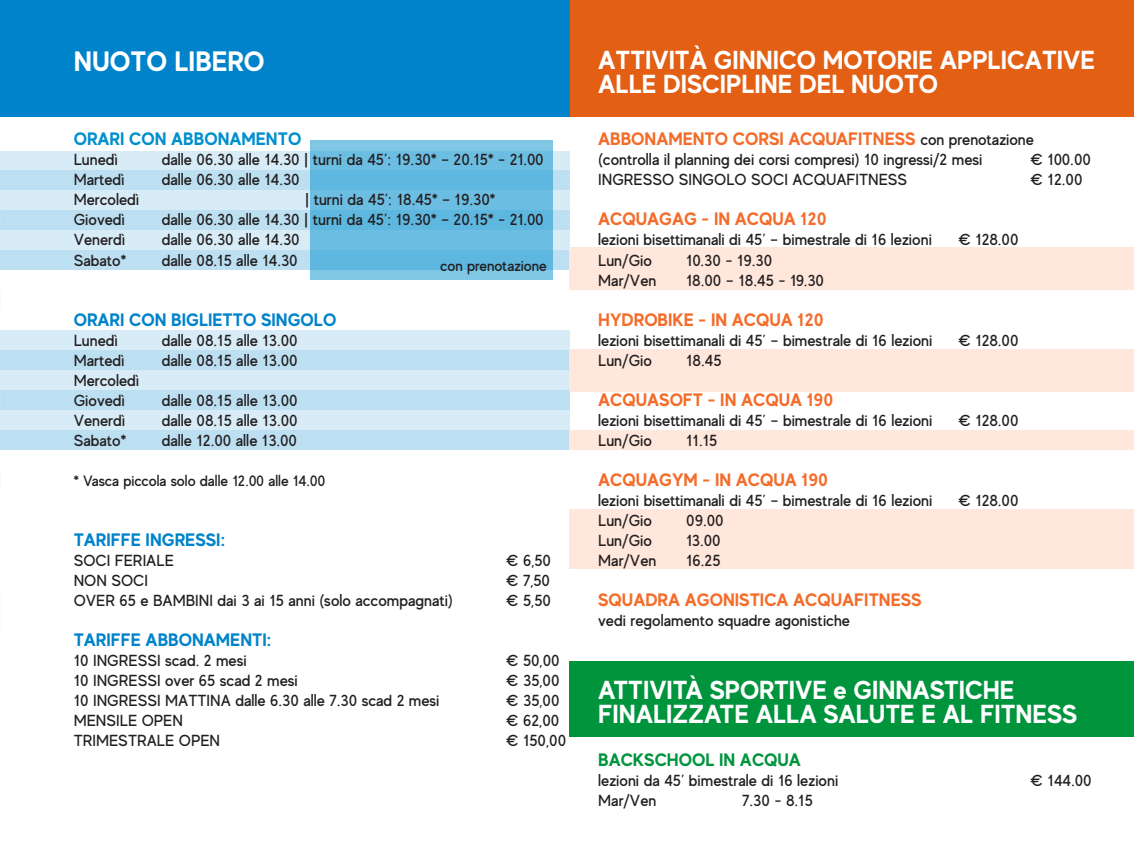
<style>
.page{position:relative;width:1134px;height:851px;background:#fff}
.page>*{position:absolute;margin:0;border:0;box-sizing:border-box;transform-origin:0 0}
.t1{font:700 28px "MADE Evolve Sans";color:#fff}
.t2{font:700 26px/24px "MADE Evolve Sans";color:#fff}
.t3{font:700 18px "MADE Evolve Sans";color:#f36c2a}
.t4{font:700 18px "MADE Evolve Sans";color:#0083ca}
.t5{font:700 18px "MADE Evolve Sans";color:#008fcd}
.t6{font:700 18px "MADE Evolve Sans";color:#00943d}
.t7{font:500 16px/20px "MADE Evolve Sans";color:#231f20}
.t8{font:500 15px "MADE Evolve Sans";letter-spacing:-.005em;color:#231f20}
.s1{font-weight:500;font-size:16px;color:#231f20}
</style>
<div class="page">
<div style="left:0;top:151px;width:570px;height:19px;background:#d8ecf7"></div>
<div style="left:0;top:330px;width:570px;height:20px;background:#d8ecf7"></div>
<div style="left:0;top:230px;width:570px;height:20px;background:#d8ecf7"></div>
<div style="left:0;top:410px;width:570px;height:19px;background:#d8ecf7"></div>
<div style="left:0;top:190px;width:570px;height:20px;background:#d8ecf7"></div>
<div style="left:0;top:370px;width:570px;height:20px;background:#d8ecf7"></div>
<div style="left:0;top:170px;width:570px;height:20px;background:#bcdff2"></div>
<div style="left:0;top:350px;width:570px;height:20px;background:#bcdff2"></div>
<div style="left:0;top:250px;width:570px;height:20px;background:#bcdff2"></div>
<div style="left:0;top:429px;width:570px;height:20px;background:#bcdff2"></div>
<div style="left:0;top:210px;width:570px;height:20px;background:#bcdff2"></div>
<div style="left:0;top:390px;width:570px;height:20px;background:#bcdff2"></div>
<div style="left:570px;top:247px;width:564px;height:42px;background:#ffe7db"></div>
<div style="left:570px;top:349px;width:564px;height:42px;background:#ffe7db"></div>
<div style="left:570px;top:430px;width:564px;height:19px;background:#ffe7db"></div>
<div style="left:570px;top:509px;width:564px;height:59px;background:#ffe7db"></div>
<div style="left:570px;top:660px;width:564px;height:76px;background:#00943d"></div>
<div style="left:570px;top:0;width:564px;height:116px;background:#e25f14"></div>
<div style="left:0;top:0;width:570px;height:116px;background:#0083ca"></div>
<svg style="left:311px;top:141px;width:242px;height:139px;background:#68bbe1"></svg>
<h1 class="t1" style="left:74px;top:43px;width:192px">NUOTO LIBERO</h1>
<h2 class="t2" style="left:598px;top:47px;width:498px">ATTIVITÀ GINNICO MOTORIE APPLICATIVE<br>ALLE DISCIPLINE DEL NUOTO</h2>
<p class="t5" style="left:74px;top:128px;width:229px">ORARI CON ABBONAMENTO</p>
<p class="t7" style="left:74px;top:149px;width:46px">Lunedì</p>
<p class="t7" style="left:162px;top:149px;width:384px">dalle 06.30 alle 14.30 | turni da 45’: 19.30* – 20.15* - 21.00</p>
<p class="t7" style="left:74px;top:169px;width:52px">Martedì</p>
<p class="t7" style="left:162px;top:169px;width:140px">dalle 06.30 alle 14.30</p>
<p class="t7" style="left:74px;top:189px;width:67px">Mercoledì</p>
<p class="t7" style="left:305px;top:189px;width:192px">| turni da 45’: 18.45* – 19.30*</p>
<p class="t7" style="left:74px;top:209px;width:53px">Giovedì</p>
<p class="t7" style="left:162px;top:209px;width:384px">dalle 06.30 alle 14.30 | turni da 45’: 19.30* – 20.15* - 21.00</p>
<p class="t7" style="left:74px;top:229px;width:53px">Venerdì</p>
<p class="t7" style="left:162px;top:229px;width:140px">dalle 06.30 alle 14.30</p>
<p class="t7" style="left:74px;top:249px;width:54px">Sabato*</p>
<p class="t7" style="left:162px;top:249px;width:137px">dalle 08.15 alle 14.30</p>
<p class="t3" style="left:598px;top:128px;width:437px">ABBONAMENTO CORSI ACQUAFITNESS <span class="s1">con prenotazione</span></p>
<p class="t7" style="left:598px;top:149px;width:386px">(controlla il planning dei corsi compresi) 10 ingressi/2 mesi</p>
<p class="t7" style="left:1030px;top:149px;width:62px">€ 100.00</p>
<p class="t7" style="left:598px;top:169px;width:311px">INGRESSO SINGOLO SOCI ACQUAFITNESS</p>
<p class="t7" style="left:1030px;top:169px;width:54px">€ 12.00</p>
<p class="t3" style="left:598px;top:208px;width:230px">ACQUAGAG - IN ACQUA 120</p>
<p class="t7" style="left:598px;top:229px;width:335px">lezioni bisettimanali di 45’ – bimestrale di 16 lezioni</p>
<p class="t7" style="left:958px;top:229px;width:62px">€ 128.00</p>
<p class="t7" style="left:598px;top:249px;width:55px">Lun/Gio</p>
<p class="t7" style="left:686px;top:249px;width:88px">10.30 - 19.30</p>
<p class="t7" style="left:598px;top:269px;width:60px">Mar/Ven</p>
<p class="t7" style="left:686px;top:269px;width:139px">18.00 – 18.45 - 19.30</p>
<p class="t3" style="left:598px;top:308px;width:227px">HYDROBIKE - IN ACQUA 120</p>
<p class="t7" style="left:598px;top:329px;width:336px">lezioni bisettimanali di 45’ – bimestrale di 16 lezioni</p>
<p class="t7" style="left:958px;top:329px;width:62px">€ 128.00</p>
<p class="t7" style="left:598px;top:349px;width:55px">Lun/Gio</p>
<p class="t7" style="left:686px;top:349px;width:37px">18.45</p>
<p class="t3" style="left:598px;top:388px;width:237px">ACQUASOFT - IN ACQUA 190</p>
<p class="t7" style="left:598px;top:409px;width:336px">lezioni bisettimanali di 45’ – bimestrale di 16 lezioni</p>
<p class="t7" style="left:958px;top:409px;width:62px">€ 128.00</p>
<p class="t7" style="left:598px;top:429px;width:55px">Lun/Gio</p>
<p class="t7" style="left:686px;top:429px;width:33px">11.15</p>
<p class="t3" style="left:598px;top:468px;width:232px">ACQUAGYM - IN ACQUA 190</p>
<p class="t7" style="left:598px;top:489px;width:336px">lezioni bisettimanali di 45’ – bimestrale di 16 lezioni</p>
<p class="t7" style="left:958px;top:489px;width:62px">€ 128.00</p>
<p class="t7" style="left:598px;top:509px;width:55px">Lun/Gio</p>
<p class="t7" style="left:686px;top:509px;width:39px">09.00</p>
<p class="t7" style="left:598px;top:529px;width:55px">Lun/Gio</p>
<p class="t7" style="left:686px;top:529px;width:36px">13.00</p>
<p class="t7" style="left:598px;top:549px;width:60px">Mar/Ven</p>
<p class="t7" style="left:686px;top:549px;width:36px">16.25</p>
<p class="t3" style="left:598px;top:588px;width:325px">SQUADRA AGONISTICA ACQUAFITNESS</p>
<p class="t7" style="left:598px;top:609px;width:253px">vedi regolamento squadre agonistiche</p>
<p class="t8" style="left:440px;top:257px;width:108px">con prenotazione</p>
<p class="t4" style="left:74px;top:308px;width:264px">ORARI CON BIGLIETTO SINGOLO</p>
<p class="t7" style="left:74px;top:329px;width:46px">Lunedì</p>
<p class="t7" style="left:162px;top:329px;width:138px">dalle 08.15 alle 13.00</p>
<p class="t7" style="left:74px;top:349px;width:52px">Martedì</p>
<p class="t7" style="left:162px;top:349px;width:138px">dalle 08.15 alle 13.00</p>
<p class="t7" style="left:74px;top:369px;width:67px">Mercoledì<br>Giovedì</p>
<p class="t7" style="left:162px;top:389px;width:138px">dalle 08.15 alle 13.00</p>
<p class="t7" style="left:74px;top:409px;width:53px">Venerdì</p>
<p class="t7" style="left:162px;top:409px;width:138px">dalle 08.15 alle 13.00</p>
<p class="t7" style="left:74px;top:429px;width:54px">Sabato*</p>
<p class="t7" style="left:162px;top:429px;width:137px">dalle 12.00 alle 13.00</p>
<p class="t8" style="left:74px;top:471px;width:253px">* Vasca piccola solo dalle 12.00 alle 14.00</p>
<p class="t4" style="left:74px;top:528px;width:153px">TARIFFE INGRESSI:</p>
<p class="t7" style="left:74px;top:549px;width:102px">SOCI FERIALE</p>
<p class="t7" style="left:506px;top:549px;width:47px">€ 6,50</p>
<p class="t7" style="left:74px;top:569px;width:76px">NON SOCI</p>
<p class="t7" style="left:506px;top:569px;width:46px">€ 7,50</p>
<p class="t7" style="left:74px;top:589px;width:381px">OVER 65 e BAMBINI dai 3 ai 15 anni (solo accompagnati)</p>
<p class="t7" style="left:506px;top:589px;width:47px">€ 5,50</p>
<p class="t4" style="left:74px;top:628px;width:199px">TARIFFE ABBONAMENTI:</p>
<p class="t7" style="left:74px;top:649px;width:175px">10 INGRESSI scad. 2 mesi</p>
<p class="t7" style="left:506px;top:649px;width:55px">€ 50,00</p>
<p class="t7" style="left:74px;top:669px;width:226px">10 INGRESSI over 65 scad 2 mesi</p>
<p class="t7" style="left:506px;top:669px;width:55px">€ 35,00</p>
<p class="t7" style="left:74px;top:689px;width:367px">10 INGRESSI MATTINA dalle 6.30 alle 7.30 scad 2 mesi</p>
<p class="t7" style="left:506px;top:689px;width:55px">€ 35,00</p>
<p class="t7" style="left:74px;top:709px;width:111px">MENSILE OPEN</p>
<p class="t7" style="left:506px;top:709px;width:55px">€ 62,00</p>
<p class="t7" style="left:74px;top:729px;width:148px">TRIMESTRALE OPEN</p>
<p class="t7" style="left:506px;top:729px;width:62px">€ 150,00</p>
<h2 class="t2" style="left:598px;top:676px;width:481px">ATTIVITÀ SPORTIVE e GINNASTICHE<br>FINALIZZATE ALLA SALUTE E AL FITNESS</h2>
<p class="t6" style="left:598px;top:748px;width:204px">BACKSCHOOL IN ACQUA</p>
<p class="t7" style="left:598px;top:769px;width:242px">lezioni da 45’ bimestrale di 16 lezioni</p>
<p class="t7" style="left:1030px;top:769px;width:63px">€ 144.00</p>
<p class="t7" style="left:598px;top:789px;width:60px">Mar/Ven</p>
<p class="t7" style="left:742px;top:789px;width:72px">7.30 - 8.15</p>
</div>
